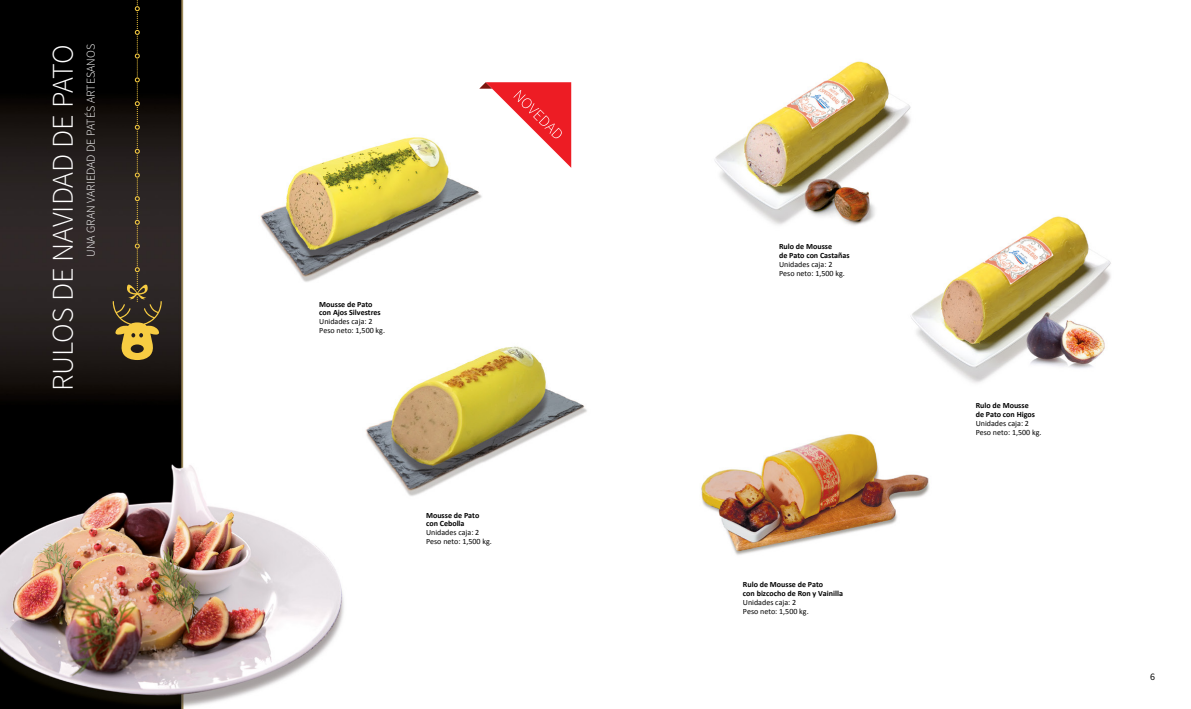
<style>
.page{position:relative;width:1191px;height:709px;background:#fff}
.page>*{position:absolute;margin:0;border:0;box-sizing:border-box;transform-origin:0 0}
.t1{font:300 30px "Source Sans Pro";color:#fff}
.t2{font:300 12px "Source Sans Pro";color:#fff}
.t3{font:10px "Source Sans Pro";color:#000}
.t4{font:8px/9px "Calibri";color:#000}
.t5{font:700 8px/9px "Calibri";color:#000}
</style>
<div class="page">
<img style="left:0;top:0;width:1111px;height:709px">
<svg style="left:113px;top:0;width:49px;height:360px"></svg>
<svg style="left:479px;top:82px;width:92px;height:86px"></svg>
<h1 class="t1" style="left:44px;top:391px;width:349px;rotate:-90deg">RULOS DE NAVIDAD DE PATO</h1>
<h2 class="t2" style="left:83px;top:257px;width:214px;rotate:-90deg">UNA GRAN VARIEDAD DE PATÉS ARTESANOS</h2>
<p class="t5" style="left:319px;top:300px;width:63px;line-height:8px">Mousse de Pato con Ajos Silvestres</p>
<p class="t4" style="left:319px;top:316px;width:67px">Unidades caja: 2<br>Peso neto: 1,500 kg.</p>
<p class="t5" style="left:426px;top:511px;width:55px;line-height:8px">Mousse de Pato con Cebolla</p>
<p class="t4" style="left:426px;top:527px;width:67px">Unidades caja: 2<br>Peso neto: 1,500 kg.</p>
<p class="t5" style="left:779px;top:242px;width:72px">Rulo de Mousse<br>de Pato con Castañas</p>
<p class="t4" style="left:779px;top:260px;width:67px">Unidades caja: 2<br>Peso neto: 1,500 kg.</p>
<p class="t5" style="left:743px;top:579px;width:102px">Rulo de Mousse de Pato<br>con bizcocho de Ron y Vainilla</p>
<p class="t4" style="left:743px;top:597px;width:67px">Unidades caja: 2<br>Peso neto: 1,500 kg.</p>
<p class="t5" style="left:975px;top:400px;width:61px">Rulo de Mousse de Pato con Higos</p>
<p class="t4" style="left:975px;top:418px;width:67px">Unidades caja: 2<br>Peso neto: 1,500 kg.</p>
<p class="t3" style="left:1150px;top:670px;width:6px">6</p>
</div>
